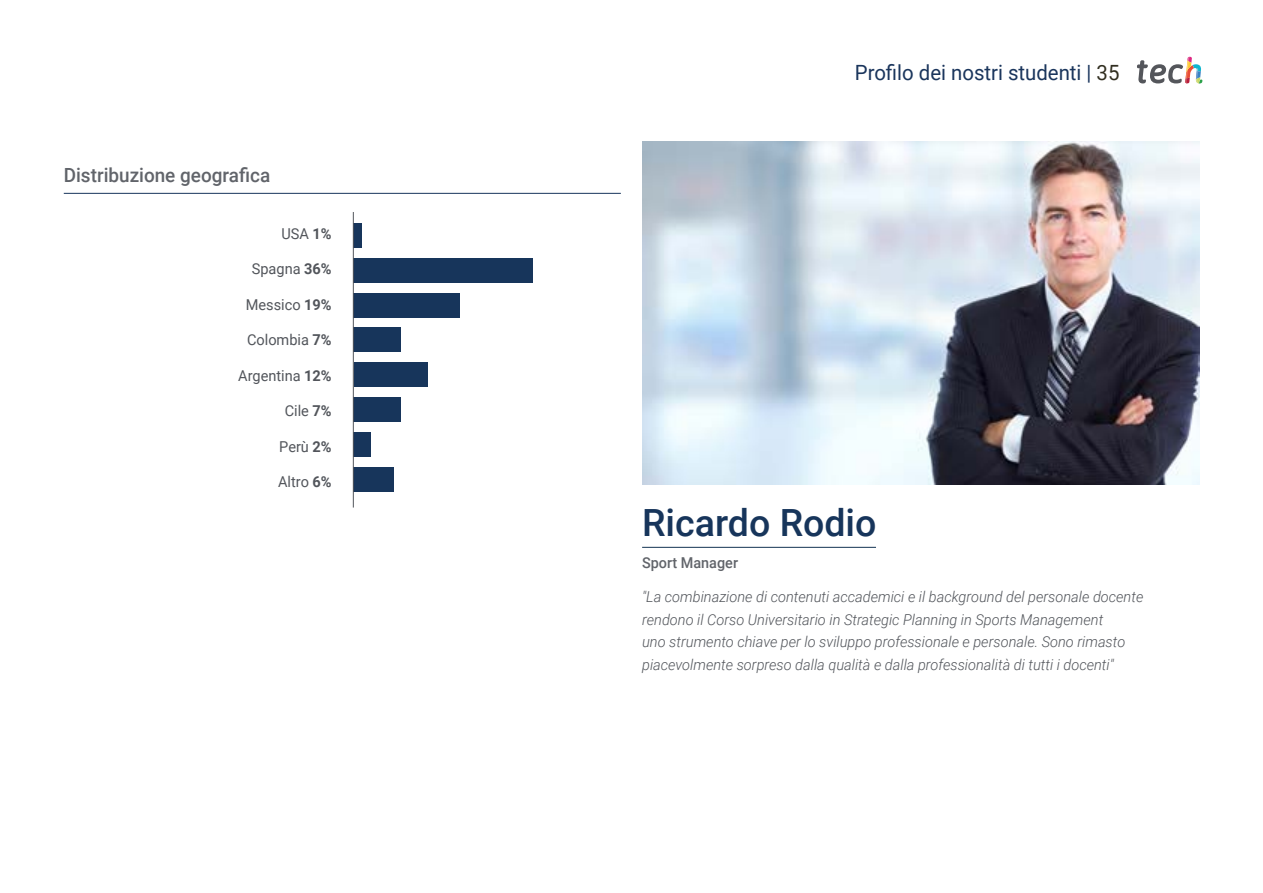
<style>
.page{position:relative;width:1263px;height:893px;background:#fff}
.page>*{position:absolute;margin:0;border:0;box-sizing:border-box;transform-origin:0 0}
.t1{font:500 37.5px "Roboto";color:#17355b}
.t2{font:21px "Roboto";color:#1a355c}
.t3{font:500 19.5px "Roboto";color:#61646a}
.t4{font:italic 300 15px/22.5px "Roboto";color:#52555b}
.t5{font:15px "Roboto";color:#52555b}
.t6{font:500 15px "Roboto";color:#61646a;scale:.96 1}
.s1{font-weight:700}
.s2{color:#312e20}
</style>
<div class="page">
<svg style="left:1137px;top:57px;width:65px;height:27px"></svg>
<hr style="left:64px;top:193px;width:557px;height:1px;background:#17355b">
<div style="left:353px;top:223px;width:9px;height:25px;background:#17355b"></div>
<div style="left:353px;top:397px;width:48px;height:25px;background:#17355b"></div>
<div style="left:353px;top:258px;width:180px;height:25px;background:#17355b"></div>
<div style="left:353px;top:432px;width:17px;height:25px;background:#17355b"></div>
<div style="left:353px;top:293px;width:107px;height:24px;background:#17355b"></div>
<div style="left:353px;top:467px;width:40px;height:24px;background:#17355b"></div>
<div style="left:353px;top:327px;width:48px;height:25px;background:#17355b"></div>
<div style="left:354px;top:362px;width:73px;height:25px;background:#17355b"></div>
<hr style="left:353px;top:212px;width:1px;height:296px;background:#52555b">
<hr style="left:642px;top:547px;width:234px;height:1px;background:#123352">
<img style="left:642px;top:141px;width:557px;height:343px">
<h3 class="t3" style="left:64px;top:161px;width:208px">Distribuzione geografica</h3>
<p class="t5" style="left:281px;top:223px;width:52px">USA <span class="s1">1%</span></p>
<p class="t5" style="left:252px;top:258px;width:81px">Spagna <span class="s1">36%</span></p>
<p class="t5" style="left:246px;top:294px;width:87px">Messico <span class="s1">19%</span></p>
<p class="t5" style="left:247px;top:329px;width:86px">Colombia <span class="s1">7%</span></p>
<p class="t5" style="left:238px;top:365px;width:95px">Argentina <span class="s1">12%</span></p>
<p class="t5" style="left:285px;top:400px;width:48px">Cile <span class="s1">7%</span></p>
<p class="t5" style="left:279px;top:436px;width:54px">Perù <span class="s1">2%</span></p>
<p class="t5" style="left:278px;top:471px;width:55px">Altro <span class="s1">6%</span></p>
<h2 class="t2" style="left:855px;top:57px;width:266px">Profilo dei nostri studenti | <span class="s2">35</span></h2>
<h1 class="t1" style="left:642px;top:496px;width:236px">Ricardo Rodio</h1>
<p class="t6" style="left:642px;top:552px;width:101px">Sport Manager</p>
<p class="t4" style="left:642px;top:585px;width:503px">"La combinazione di contenuti accademici e il background del personale docente rendono il Corso Universitario in Strategic Planning in Sports Management<br>uno strumento chiave per lo sviluppo professionale e personale. Sono rimasto piacevolmente sorpreso dalla qualità e dalla professionalità di tutti i docenti"</p>
</div>
